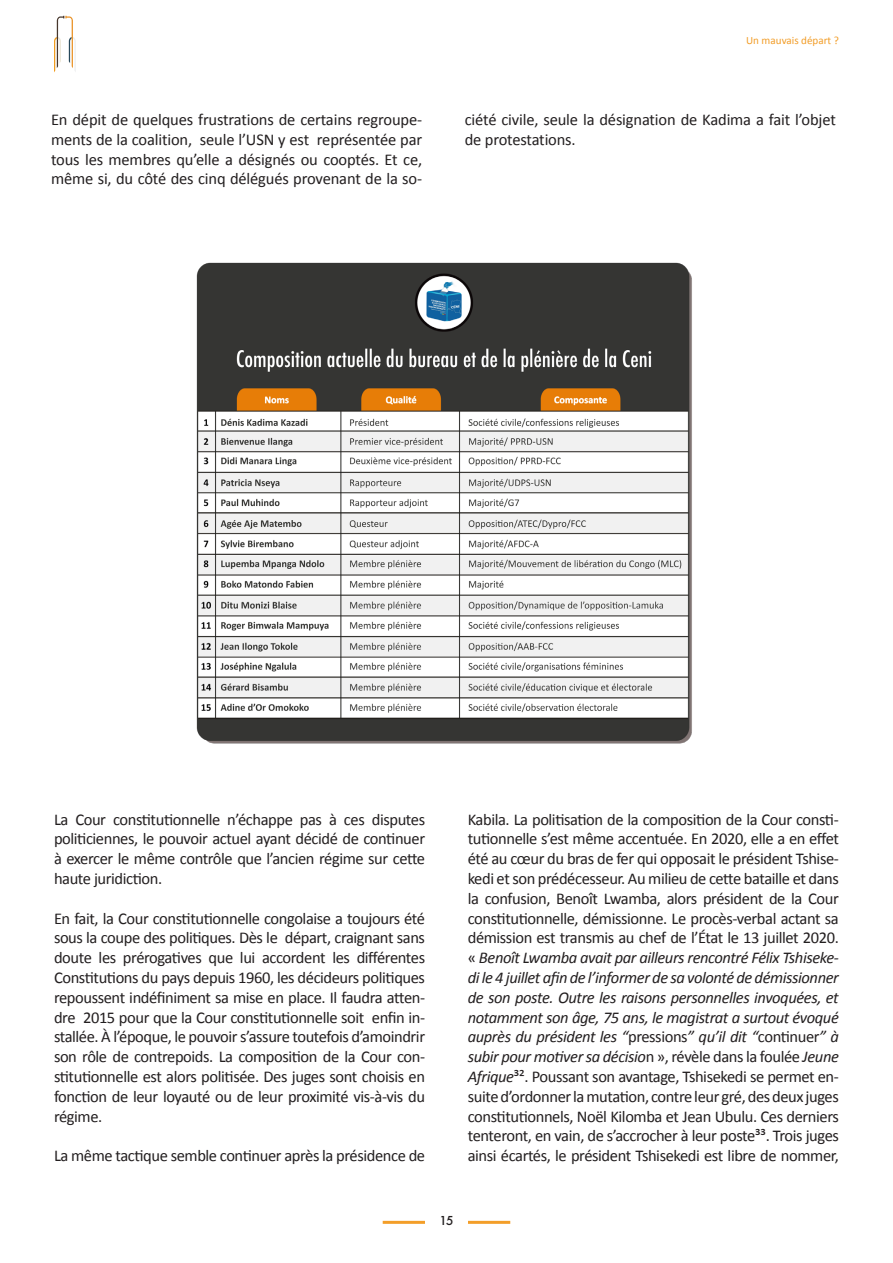
<style>
.page{position:relative;width:893px;height:1263px;background:#fff}
.page>*{position:absolute;margin:0;border:0;box-sizing:border-box;transform-origin:0 0}
.t1{font:16.5px/19.8px "Calibri";letter-spacing:-.025em;color:#231f20;text-align:justify}
.t2{font:500 12px "Futura";color:#231f20}
.t3{font:11.1px "Calibri";color:#f29d28}
.s1{font-style:italic}
</style>
<div class="page">
<hr style="left:383px;top:1221px;width:127px;height:3px;background:#f39e29">
<div style="left:425px;top:1178px;width:43px;height:84px;background:#fff"></div>
<svg style="left:54px;top:16px;width:22px;height:56px"></svg>
<img style="left:196px;top:262px;width:496px;height:482px">
<p class="t3" style="left:746px;top:33px;width:94px">Un mauvais départ ?</p>
<p class="t1" style="left:51px;top:109px;width:373px">En dépit de quelques frustrations de certains regroupe&shy;ments de la coalition, seule l’USN y est représentée par tous les membres qu’elle a désignés ou cooptés. Et ce, même si, du côté des cinq délégués provenant de la so-</p>
<p class="t1" style="left:465px;top:109px;width:373px">ciété civile, seule la désignation de Kadima a fait l’objet de protestations.</p>
<p class="t1" style="left:54px;top:808px;width:373px">La Cour constitutionnelle n’échappe pas à ces disputes politiciennes, le pouvoir actuel ayant décidé de continuer à exercer le même contrôle que l’ancien régime sur cette haute juridiction.</p>
<p class="t1" style="left:54px;top:907px;width:373px">En fait, la Cour constitutionnelle congolaise a toujours été sous la coupe des politiques. Dès le départ, craignant sans doute les prérogatives que lui accordent les différentes Constitutions du pays depuis 1960, les décideurs politiques repoussent indéfiniment sa mise en place. Il faudra atten&shy;dre 2015 pour que la Cour constitutionnelle soit enfin in&shy;stallée. À l’époque, le pouvoir s’assure toutefois d’amoindrir son rôle de contrepoids. La composition de la Cour con&shy;stitutionnelle est alors politisée. Des juges sont choisis en fonction de leur loyauté ou de leur proximité vis-à-vis du régime.</p>
<p class="t1" style="left:54px;top:1145px;width:373px">La même tactique semble continuer après la présidence de</p>
<p class="t1" style="left:468px;top:808px;width:373px">Kabila. La politisation de la composition de la Cour consti&shy;tutionnelle s’est même accentuée. En 2020, elle a en effet été au cœur du bras de fer qui opposait le président Tshise&shy;kedi et son prédécesseur. Au milieu de cette bataille et dans la confusion, Benoît Lwamba, alors président de la Cour constitutionnelle, démissionne. Le procès-verbal actant sa démission est transmis au chef de l’État le 13 juillet 2020.</p>
<p class="t1" style="left:468px;top:947px;width:373px">« <span class="s1">Benoît Lwamba avait par ailleurs rencontré Félix Tshiseke&shy;di le 4 juillet afin de l’informer de sa volonté de démissionner de son poste. Outre les raisons personnelles invoquées, et notamment son âge, 75 ans, le magistrat a surtout évoqué auprès du président les “</span>pressions<span class="s1">” qu’il dit “</span>continuer<span class="s1">” à subir pour motiver sa décisio</span>n », révèle dans la foulée <span class="s1">Jeune Afrique</span>³². Poussant son avantage, Tshisekedi se permet en&shy;suite d’ordonner la mutation, contre leur gré, des deux juges constitutionnels, Noël Kilomba et Jean Ubulu. Ces derniers tenteront, en vain, de s’accrocher à leur poste³³. Trois juges ainsi écartés, le président Tshisekedi est libre de nommer,</p>
<p class="t2" style="left:440px;top:1212px;width:15px">15</p>
</div>
